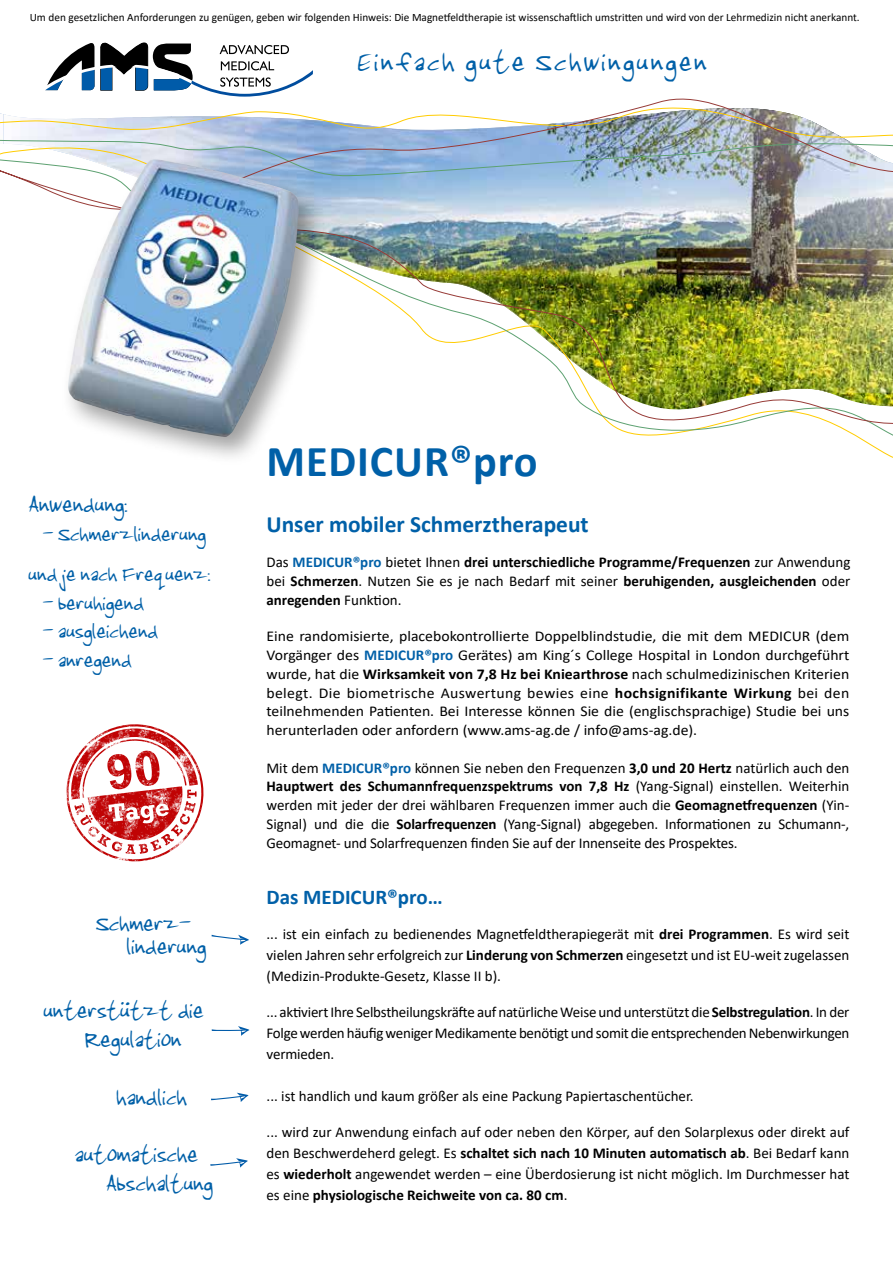
<style>
.page{position:relative;width:893px;height:1263px;background:#fff}
.page>*{position:absolute;margin:0;border:0;box-sizing:border-box;transform-origin:0 0}
.t1{font:700 44.25px "Calibri";letter-spacing:.02em;color:#0060a8}
.t2{font:39.6px "Jenkinsv 20";letter-spacing:.06em;color:#0060a8}
.t3{font:33px/64.5px "Jenkinsv 20";color:#0060a8;text-align:right}
.t4{font:30px/40.5px "Jenkinsv 20";color:#0060a8;text-align:center}
.t5{font:700 23.4px "Calibri";color:#0060a8}
.t6{font:700 21px "Calibri";color:#0060a8}
.t7{font:15px/21px "Calibri";color:#000;text-align:justify}
.t8{font:15px/18.8px "Calibri";color:#000;text-align:justify;scale:1.05 1}
.t9{font:700 15px/18.8px "Calibri";color:#000;text-align:justify}
.t10{font:11.25px "Calibri";color:#000}
.s1{font-weight:400}
.s2{color:#0060a8}
.s3{font-weight:700;color:#0060a8}
.s4{font-weight:700}
</style>
<div class="page">
<img style="left:0;top:98px;width:893px;height:360px">
<svg style="left:45px;top:42px;width:268px;height:55px"></svg>
<img style="left:66px;top:724px;width:138px;height:138px">
<svg style="left:211px;top:934px;width:38px;height:11px"></svg>
<svg style="left:211px;top:1026px;width:39px;height:10px"></svg>
<svg style="left:211px;top:1092px;width:38px;height:10px"></svg>
<svg style="left:210px;top:1158px;width:38px;height:10px"></svg>
<div style="left:60px;top:152px;width:267px;height:313px;background:#000;opacity:.38"></div>
<img style="left:68px;top:159px;width:231px;height:278px">
<p class="t10" style="left:30px;top:10px;width:831px">Um den gesetzlichen Anforderungen zu genügen, geben wir folgenden Hinweis: Die Magnetfeldtherapie ist wissenschaftlich umstritten und wird von der Lehrmedizin nicht anerkannt.</p>
<h2 class="t2" style="left:356px;top:39px;width:351px">Einfach gute Schwingungen</h2>
<h3 class="t3" style="left:28px;top:472px;width:101px">Anwendung:</h3>
<h3 class="t4" style="left:28px;top:513px;width:184px">- Schmerzlinderung und je nach Frequenz:</h3>
<h3 class="t4" style="left:42px;top:582px;width:103px">- beruhigend</h3>
<h3 class="t4" style="left:42px;top:611px;width:117px">- ausgleichend</h3>
<h3 class="t4" style="left:42px;top:639px;width:90px">- anregend</h3>
<h3 class="t3" style="left:95px;top:891px;width:97px">Schmerz-</h3>
<h3 class="t3" style="left:43px;top:914px;width:164px">linderung unterstützt die</h3>
<h3 class="t3" style="left:84px;top:1007px;width:98px">Regulation</h3>
<h3 class="t3" style="left:116px;top:1065px;width:72px">handlich</h3>
<h3 class="t3" style="left:74px;top:1122px;width:125px">automatische</h3>
<h3 class="t3" style="left:105px;top:1151px;width:109px">Abschaltung</h3>
<h1 class="t1" style="left:266px;top:430px;width:273px">MEDICUR®pro</h1>
<h3 class="t5" style="left:266px;top:508px;width:324px">Unser mobiler Schmerztherapeut</h3>
<p class="t9" style="left:266px;top:553px;width:585px"><span class="s1">Das</span> <span class="s2">MEDICUR®pro</span> <span class="s1">bietet Ihnen</span> drei unterschiedliche Programme/Frequenzen <span class="s1">zur Anwendung bei</span> Schmerzen<span class="s1">. Nutzen Sie es je nach Bedarf mit seiner</span> beruhigenden, ausgleichenden <span class="s1">oder </span>anregenden <span class="s1">Funktion.</span></p>
<p class="t8" style="left:266px;top:627px;width:557px">Eine randomisierte, placebokontrollierte Doppelblindstudie, die mit dem MEDICUR (dem Vorgänger des <span class="s3">MEDICUR®pro</span> Gerätes) am King´s College Hospital in London durchgeführt wurde, hat die <span class="s4">Wirksamkeit von 7,8 Hz bei Kniearthrose</span> nach schulmedizinischen Kriterien belegt. Die biometrische Auswertung bewies eine <span class="s4">hochsignifikante Wirkung</span> bei den teilnehmenden Patienten. Bei Interesse können Sie die (englischsprachige) Studie bei uns herunterladen oder anfordern (www.ams-ag.de / info@ams-ag.de).</p>
<p class="t7" style="left:266px;top:758px;width:584px;line-height:18.8px">Mit dem <span class="s3">MEDICUR®pro</span> können Sie neben den Frequenzen <span class="s4">3,0 und 20 Hertz</span> natürlich auch den <span class="s4">Hauptwert des Schumannfrequenzspektrums von 7,8 Hz</span> (Yang-Signal) einstellen. Weiterhin werden mit jeder der drei wählbaren Frequenzen immer auch die <span class="s4">Geomagnetfrequenzen</span> (Yin-Signal) und die die <span class="s4">Solarfrequenzen</span> (Yang-Signal) abgegeben. Informationen zu Schumann-, Geomagnet- und Solarfrequenzen finden Sie auf der Innenseite des Prospektes.</p>
<h3 class="t6" style="left:266px;top:882px;width:178px">Das MEDICUR®pro…</h3>
<p class="t7" style="left:266px;top:923px;width:584px">... ist ein einfach zu bedienendes Magnetfeldtherapiegerät mit <span class="s4">drei Programmen</span>. Es wird seit vielen Jahren sehr erfolgreich zur <span class="s4">Linderung von Schmerzen</span> eingesetzt und ist EU-weit zugelassen (Medizin-Produkte-Gesetz, Klasse II b).</p>
<p class="t7" style="left:267px;top:1001px;width:584px">... aktiviertIhre Selbstheilungskräfte auf natürliche Weise und unterstützt die <span class="s4">Selbstregulation</span>. In der Folgewerden häufigwenigerMedikamente benötigt und somit die entsprechendenNebenwirkungen vermieden.</p>
<p class="t7" style="left:267px;top:1085px;width:428px">... ist handlich und kaum größer als eine Packung Papiertaschentücher.</p>
<p class="t7" style="left:266px;top:1121px;width:584px">... wird zur Anwendung einfach auf oder neben den Körper, auf den Solarplexus oder direkt auf den Beschwerdeherd gelegt. Es <span class="s4">schaltet sich nach 10 Minuten automatisch ab</span>. Bei Bedarf kann es <span class="s4">wiederholt</span> angewendet werden – eine Überdosierung ist nicht möglich. Im Durchmesser hat es eine <span class="s4">physiologische Reichweite von ca. 80 cm</span>.</p>
</div>
